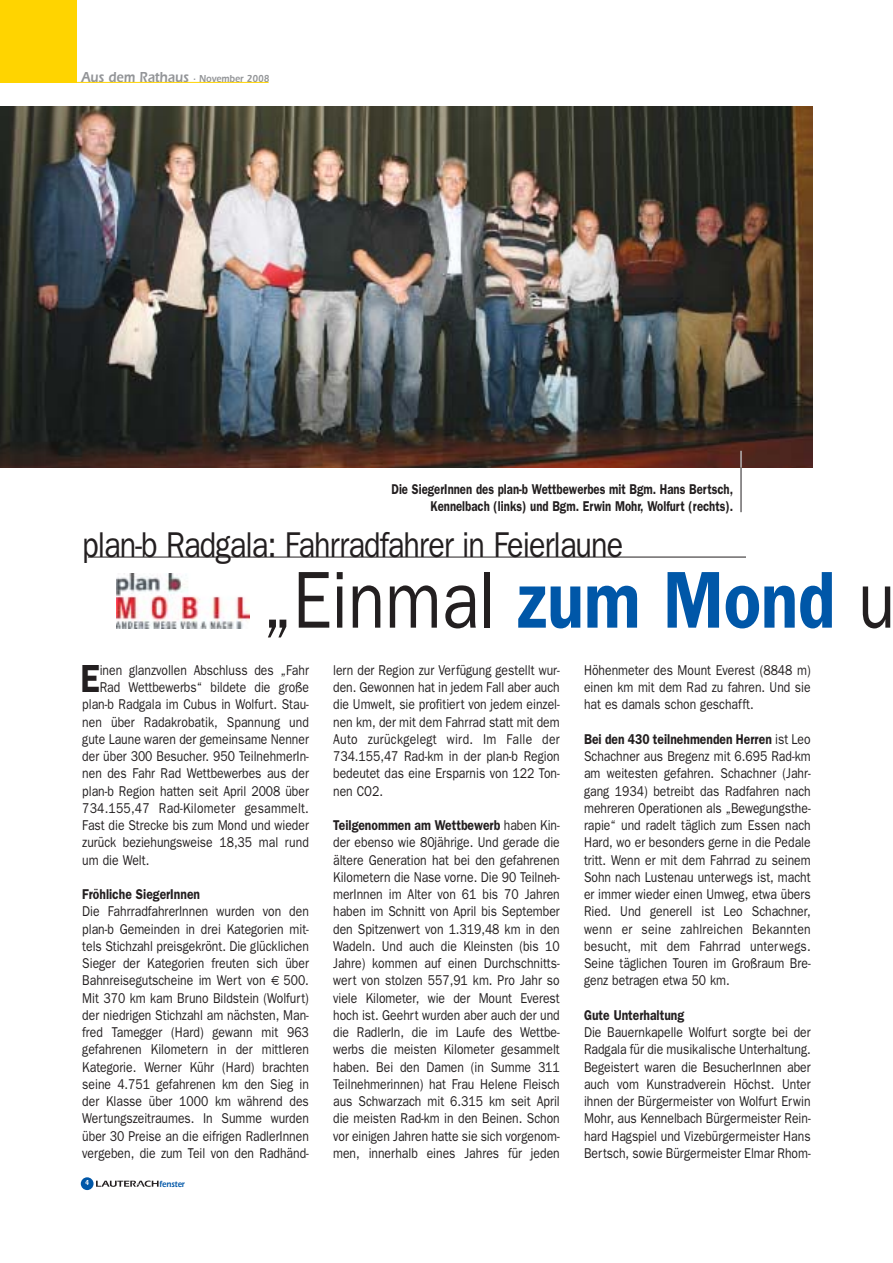
<style>
.page{position:relative;width:893px;height:1263px;background:#fff}
.page>*{position:absolute;margin:0;border:0;box-sizing:border-box;transform-origin:0 0}
.t1{font:81px "Franklin Gothic";color:#231f20;scale:.85 1}
.t2{font:600 39.3px "Franklin Gothic";color:#231f20;scale:.85 1}
.t3{font:36px "Franklin Gothic";letter-spacing:-.03em;color:#231f20;scale:.85 1}
.t4{font:600 15px "Itc Eras";color:#939598;scale:.85 1}
.t5{font:14.25px/17.2px "Franklin Gothic";color:#231f20;text-align:justify;scale:.85 1}
.t6{font:600 14.25px/17.1px "Franklin Gothic";color:#231f20;text-align:right;scale:.8 1}
.t7{font:600 14.25px "Franklin Gothic";color:#231f20;scale:.85 1}
.t8{font:14.25px "Franklin Gothic";letter-spacing:.02em;color:#231f20;scale:.85 1}
.t9{font:600 9px "Itc Eras";color:#0057a8;scale:.85 1}
.t10{font:600 7.5px "Itc Eras";color:#fff;scale:.85 1}
.s1{font-size:10.5px}
.s2{font-weight:600;color:#0057a8}
.s3{font-weight:600}
</style>
<div class="page">
<img style="left:116px;top:573px;width:133px;height:55px">
<hr style="left:88px;top:557px;width:658px;height:1px;background:#231f20">
<div style="left:0;top:0;width:77px;height:83px;background:#ffd400"></div>
<hr style="left:75px;top:82px;width:194px;height:1px;background:#ffd400">
<div style="left:81px;top:1177px;width:13px;height:13px;background:#0057a8;border-radius:50%"></div>
<svg style="left:96px;top:1180px;width:63px;height:7px"></svg>
<img style="left:0;top:106px;width:812px;height:362px">
<hr style="left:741px;top:451px;width:1px;height:61px;background:#231f20">
<svg style="left:741px;top:451px;width:1px;height:17px"></svg>
<p class="t4" style="left:82px;top:72px;width:222px">Aus dem Rathaus <span class="s1">· November 2008</span></p>
<p class="t6" style="left:391px;top:482px;width:429px">Die SiegerInnen des plan-b Wettbewerbes mit Bgm. Hans Bertsch,<br>Kennelbach (links) und Bgm. Erwin Mohr, Wolfurt (rechts).</p>
<h3 class="t3" style="left:82px;top:532px;width:638px">plan-b Radgala: Fahrradfahrer in Feierlaune</h3>
<h1 class="t1" style="left:261px;top:572px;width:747px">„Einmal <span class="s2">zum Mond</span> u</h1>
<h2 class="t2" style="left:80px;top:665px;width:24px">E</h2>
<p class="t5" style="left:100px;top:662px;width:248px">inen glanzvollen Abschluss des „Fahr</p>
<p class="t5" style="left:100px;top:680px;width:248px">Rad Wettbewerbs“ bildete die große</p>
<p class="t5" style="left:82px;top:697px;width:268px">plan-b Radgala im Cubus in Wolfurt. Stau-</p>
<p class="t5" style="left:82px;top:714px;width:268px">nen über Radakrobatik, Spannung und</p>
<p class="t5" style="left:82px;top:731px;width:268px">gute Laune waren der gemeinsame Nenner</p>
<p class="t5" style="left:82px;top:749px;width:268px">der über 300 Besucher. 950 TeilnehmerIn-</p>
<p class="t5" style="left:82px;top:766px;width:268px">nen des Fahr Rad Wettbewerbes aus der</p>
<p class="t5" style="left:82px;top:783px;width:268px">plan-b Region hatten seit April 2008 über</p>
<p class="t8" style="left:82px;top:803px;width:268px">734.155,47 Rad-Kilometer gesammelt.</p>
<p class="t5" style="left:82px;top:818px;width:268px">Fast die Strecke bis zum Mond und wieder</p>
<p class="t5" style="left:82px;top:835px;width:268px">zurück beziehungsweise 18,35 mal rund</p>
<p class="t5" style="left:82px;top:852px;width:80px">um die Welt.</p>
<p class="t7" style="left:82px;top:889px;width:140px">Fröhliche SiegerInnen</p>
<p class="t5" style="left:82px;top:904px;width:268px">Die FahrradfahrerInnen wurden von den plan-b Gemeinden in drei Kategorien mit&shy;tels Stichzahl preisgekrönt. Die glücklichen Sieger der Kategorien freuten sich über Bahnreisegutscheine im Wert von</p>
<p class="t5" style="left:82px;top:973px;width:268px;text-indent:201px">500.<br>Mit 370 km kam Bruno Bildstein (Wolfurt) der niedrigen Stichzahl am nächsten, Man&shy;fred Tamegger (Hard) gewann mit 963 gefahrenen Kilometern in der mittleren Kategorie. Werner Kühr (Hard) brachten seine 4.751 gefahrenen km den Sieg in der Klasse über 1000 km während des Wertungszeitraumes. In Summe wurden über 30 Preise an die eifrigen RadlerInnen vergeben, die zum Teil von den Radhänd-</p>
<p class="t10" style="left:85px;top:1180px;width:6px">4</p>
<p class="t9" style="left:160px;top:1181px;width:31px">fenster</p>
<p class="t5" style="left:333px;top:662px;width:268px">lern der Region zur Verfügung gestellt wur&shy;den. Gewonnen hat in jedem Fall aber auch die Umwelt, sie profitiert von jedem einzel&shy;nen km, der mit dem Fahrrad statt mit dem Auto zurückgelegt wird. Im Falle der 734.155,47 Rad-km in der plan-b Region bedeutet das eine Ersparnis von 122 Ton&shy;nen CO2.</p>
<p class="t5" style="left:333px;top:818px;width:268px"><span class="s3">Teilgenommen am Wettbewerb</span> haben Kin&shy;der ebenso wie 80jährige. Und gerade die ältere Generation hat bei den gefahrenen Kilometern die Nase vorne. Die 90 Teilneh&shy;merInnen im Alter von 61 bis 70 Jahren haben im Schnitt von April bis September den Spitzenwert von 1.319,48 km in den Wadeln. Und auch die Kleinsten (bis 10<br>Jahre) kommen auf einen Durchschnitts&shy;wert von stolzen 557,91 km. Pro Jahr so viele Kilometer, wie der Mount Everest hoch ist. Geehrt wurden aber auch der und die RadlerIn, die im Laufe des Wettbe&shy;werbs die meisten Kilometer gesammelt haben. Bei den Damen (in Summe 311<br>Teilnehmerinnen) hat Frau Helene Fleisch aus Schwarzach mit 6.315 km seit April die meisten Rad-km in den Beinen. Schon vor einigen Jahren hatte sie sich vorgenom&shy;men, innerhalb eines Jahres für jeden</p>
<p class="t5" style="left:584px;top:662px;width:268px">Höhenmeter des Mount Everest (8848 m) einen km mit dem Rad zu fahren. Und sie hat es damals schon geschafft.</p>
<p class="t5" style="left:584px;top:731px;width:268px"><span class="s3">Bei den 430 teilnehmenden Herren</span> ist Leo Schachner aus Bregenz mit 6.695 Rad-km am weitesten gefahren. Schachner (Jahr&shy;gang 1934) betreibt das Radfahren nach mehreren Operationen als „Bewegungsthe&shy;rapie“ und radelt täglich zum Essen nach Hard, wo er besonders gerne in die Pedale tritt. Wenn er mit dem Fahrrad zu seinem Sohn nach Lustenau unterwegs ist, macht er immer wieder einen Umweg, etwa übers Ried. Und generell ist Leo Schachner, wenn er seine zahlreichen Bekannten besucht, mit dem Fahrrad unterwegs.<br>Seine täglichen Touren im Großraum Bre&shy;genz betragen etwa 50 km.</p>
<p class="t7" style="left:584px;top:1010px;width:119px">Gute Unterhaltung</p>
<p class="t5" style="left:584px;top:1025px;width:268px">Die Bauernkapelle Wolfurt sorgte bei der Radgala für die musikalische Unterhaltung.<br>Begeistert waren die BesucherInnen aber auch vom Kunstradverein Höchst. Unter ihnen der Bürgermeister von Wolfurt Erwin Mohr, aus Kennelbach Bürgermeister Rein&shy;hard Hagspiel und Vizebürgermeister Hans Bertsch, sowie Bürgermeister Elmar Rhom-</p>
</div>
